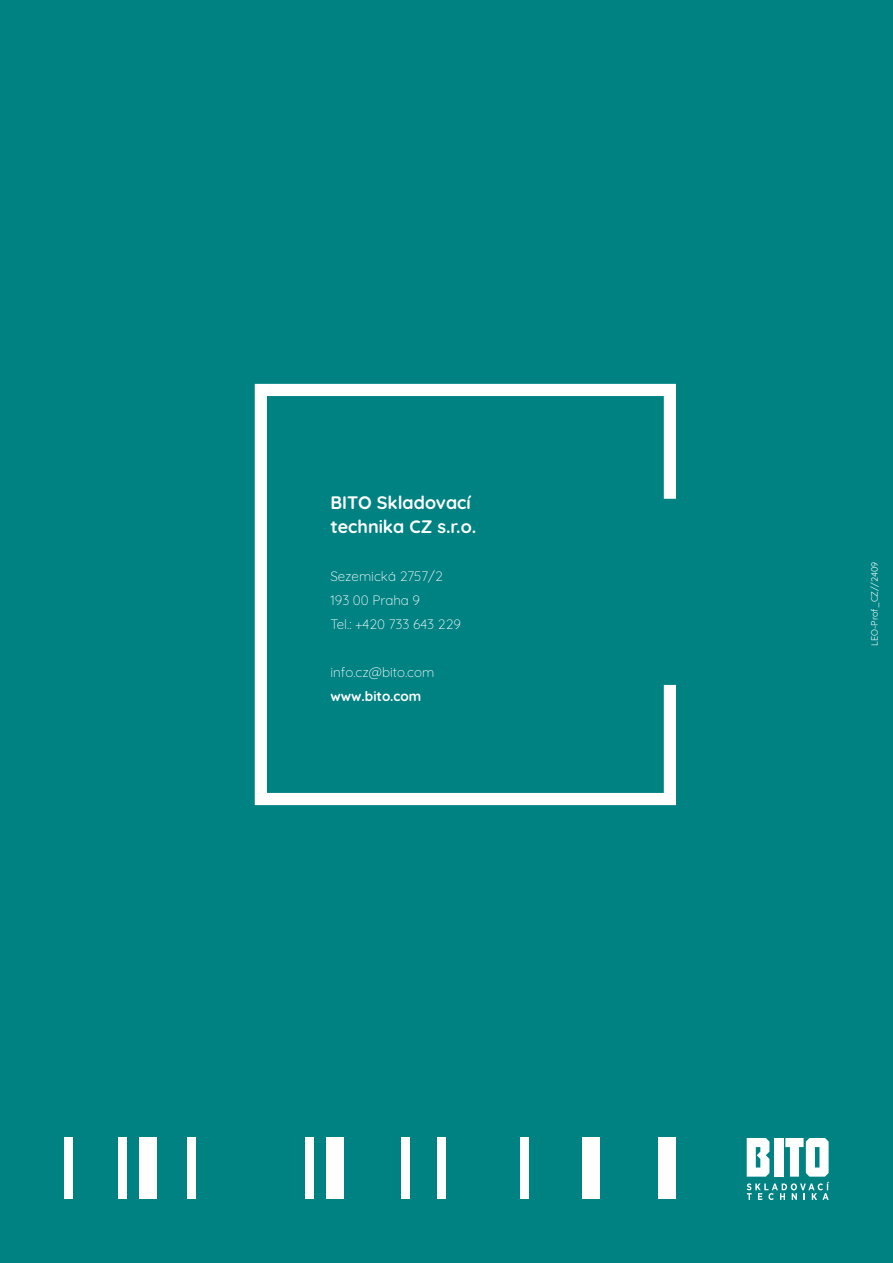
<style>
.page{position:relative;width:893px;height:1263px;background:#008283}
.page>*{position:absolute;margin:0;border:0;box-sizing:border-box;transform-origin:0 0}
.t1{font:700 18px/24px "Quicksand";color:#fff}
.t2{font:300 13.5px/24px "Quicksand";color:#fff}
.t3{font:700 13.5px "Quicksand";color:#fff}
.t4{font:9px "Quicksand";color:#fff}
</style>
<div class="page">
<svg style="left:254px;top:383px;width:422px;height:423px"></svg>
<div style="left:658px;top:1138px;width:18px;height:61px;background:#fff"></div>
<div style="left:326px;top:1138px;width:18px;height:61px;background:#fff"></div>
<div style="left:139px;top:1138px;width:17px;height:61px;background:#fff"></div>
<div style="left:582px;top:1138px;width:17px;height:61px;background:#fff"></div>
<div style="left:520px;top:1138px;width:9px;height:61px;background:#fff"></div>
<div style="left:437px;top:1138px;width:9px;height:61px;background:#fff"></div>
<div style="left:401px;top:1138px;width:9px;height:61px;background:#fff"></div>
<div style="left:305px;top:1138px;width:9px;height:61px;background:#fff"></div>
<div style="left:118px;top:1138px;width:8px;height:61px;background:#fff"></div>
<div style="left:187px;top:1138px;width:9px;height:61px;background:#fff"></div>
<div style="left:64px;top:1138px;width:9px;height:61px;background:#fff"></div>
<svg style="left:747px;top:1138px;width:82px;height:62px"></svg>
<h1 class="t1" style="left:330px;top:489px;width:147px">BITO Skladovací technika CZ s.r.o.</h1>
<p class="t2" style="left:330px;top:563px;width:132px">Sezemická 2757/2<br>193 00 Praha 9<br>Tel.: +420 733 643 229</p>
<p class="t2" style="left:330px;top:659px;width:105px">info.cz@bito.com</p>
<p class="t3" style="left:330px;top:685px;width:92px">www.bito.com</p>
<p class="t4" style="left:868px;top:646px;width:86px;rotate:-90deg">LEO-Prof_CZ//2409</p>
</div>
